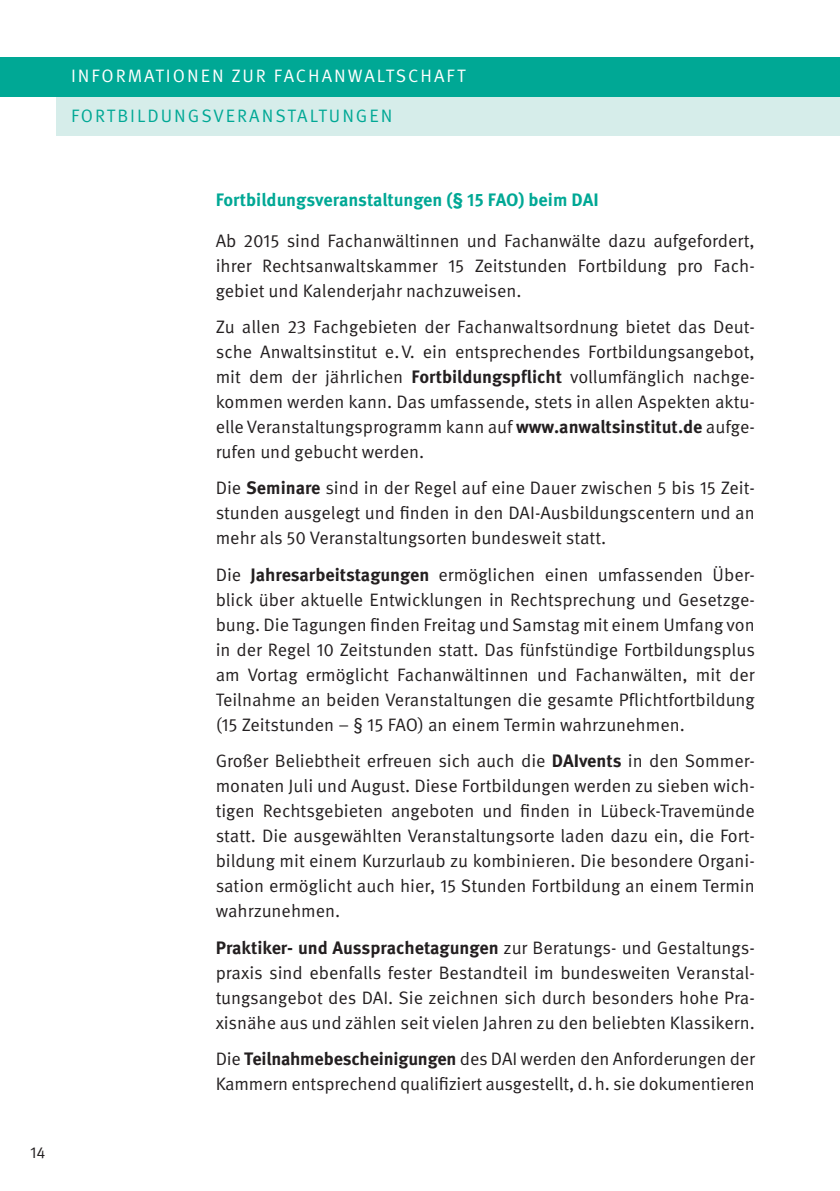
<style>
.page{position:relative;width:840px;height:1191px;background:#fff}
.page>*{position:absolute;margin:0;border:0;box-sizing:border-box;transform-origin:0 0}
.t1{font:18px/25px "Meta OT Norm";color:#231f20;text-align:justify}
.t2{font:700 18px "Meta OT";color:#231f20}
.t3{font:700 18px "Meta OT";letter-spacing:-.005em;color:#00a895}
.t4{font:18px "Meta OT Norm";letter-spacing:.11em;color:#fff}
.t5{font:18px "Meta OT Norm";letter-spacing:.11em;color:#00a895}
.t6{font:16px "Meta OT Norm";color:#231f20}
.s1{font-family:"Meta OT";font-weight:700}
.s2{font-family:"Meta OT Norm";font-weight:400}
</style>
<div class="page">
<div style="left:57px;top:96px;width:782px;height:40px;background:#d6edea"></div>
<div style="left:0;top:57px;width:839px;height:39px;background:#00a895"></div>
<p class="t6" style="left:30px;top:1142px;width:17px">14</p>
<p class="t4" style="left:71px;top:65px;width:395px">INFORMATIONEN ZUR FACHANWALTSCHAFT</p>
<p class="t5" style="left:71px;top:105px;width:323px">FORTBILDUNGSVERANSTALTUNGEN</p>
<p class="t3" style="left:215px;top:189px;width:384px">Fortbildungsveranstaltungen (§ 15 FAO) beim DAI</p>
<p class="t1" style="left:215px;top:228px;width:540px">Ab 2015 sind Fachanwältinnen und Fachanwälte dazu aufgefordert, ihrer Rechtsanwaltskammer 15 Zeitstunden Fortbildung pro Fach&shy;gebiet und Kalenderjahr nachzuweisen.</p>
<p class="t1" style="left:215px;top:314px;width:540px">Zu allen 23 Fachgebieten der Fachanwaltsordnung bietet das Deut&shy;sche Anwaltsinstitut e.V. ein entsprechendes Fortbildungsangebot, mit dem der jährlichen <span class="s1">Fortbildungspflicht</span> vollumfänglich nachge&shy;kommen werden kann. Das umfassende, stets in allen Aspekten aktu&shy;elle Veranstaltungsprogramm kann auf <span class="s1">www.anwaltsinstitut.de</span> aufge&shy;rufen und gebucht werden.</p>
<p class="t1" style="left:215px;top:476px;width:540px">Die <span class="s1">Seminare</span> sind in der Regel auf eine Dauer zwischen 5 bis 15 Zeit&shy;stunden ausgelegt und finden in den DAI-Ausbildungscentern und an mehr als 50 Veranstaltungsorten bundesweit statt.</p>
<p class="t1" style="left:215px;top:562px;width:540px">Die <span class="s1">Jahresarbeitstagungen</span> ermöglichen einen umfassenden Über&shy;blick über aktuelle Entwicklungen in Rechtsprechung und Gesetzge&shy;bung. Die Tagungen finden Freitag und Samstag mit einem Umfang von in der Regel 10 Zeitstunden statt. Das fünfstündige Fortbildungsplus am Vortag ermöglicht Fachanwältinnen und Fachanwälten, mit der Teilnahme an beiden Veranstaltungen die gesamte Pflichtfortbildung (15 Zeitstunden – § 15 FAO) an einem Termin wahrzunehmen.</p>
<p class="t1" style="left:215px;top:748px;width:540px">Großer Beliebtheit erfreuen sich auch die <span class="s1">DAIvents</span> in den Sommer&shy;monaten Juli und August. Diese Fortbildungen werden zu sieben wich&shy;tigen Rechtsgebieten angeboten und finden in Lübeck-Travemünde statt. Die ausgewählten Veranstaltungsorte laden dazu ein, die Fort&shy;bildung mit einem Kurzurlaub zu kombinieren. Die besondere Organi&shy;sation ermöglicht auch hier, 15 Stunden Fortbildung an einem Termin wahrzunehmen.</p>
<p class="t2" style="left:215px;top:936px;width:540px">Praktiker- und Aussprachetagungen <span class="s2">zur Beratungs- und Gestaltungs-</span></p>
<p class="t1" style="left:215px;top:960px;width:540px">praxis sind ebenfalls fester Bestandteil im bundesweiten Veranstal&shy;tungsangebot des DAI. Sie zeichnen sich durch besonders hohe Pra&shy;xisnähe aus und zählen seit vielen Jahren zu den beliebten Klassikern.</p>
<p class="t1" style="left:215px;top:1046px;width:540px">Die <span class="s1">Teilnahmebescheinigungen</span> des DAI werden den Anforderungen der<br>Kammern entsprechend qualifiziert ausgestellt, d.h. sie dokumentieren</p>
</div>
